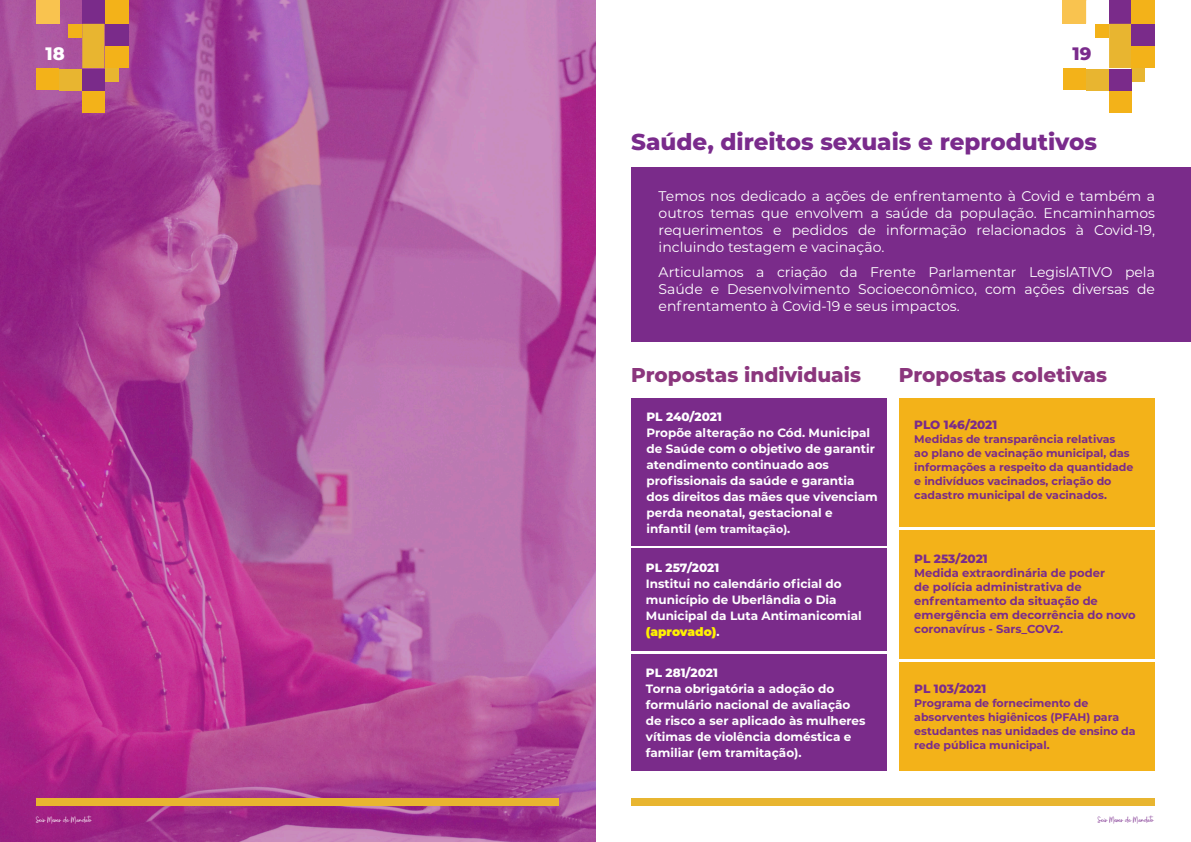
<style>
.page{position:relative;width:1191px;height:842px;background:#fff}
.page>*{position:absolute;margin:0;border:0;box-sizing:border-box;transform-origin:0 0}
.t1{font:800 23px "Montserrat";color:#7a2b8c}
.t2{font:800 20px "Montserrat";color:#8b367d}
.t3{font:800 18px "Montserrat";color:#7a2b8c}
.t4{font:800 18px "Montserrat";color:#fff}
.t5{font:14px/16.8px "Montserrat";color:#fff;text-align:justify}
.t6{font:700 12px/16px "Montserrat";color:#fff}
.t7{font:800 12px "Montserrat";letter-spacing:-.005em;color:#7a2b8c}
.t8{font:800 12px "Montserrat";color:#7a2b8a}
.t9{font:900 12px "Montserrat";color:#fff101}
.t10{font:700 11.5px/14px "Montserrat";color:#7a2b8c}
.t11{font:700 11px/14px "Montserrat";color:#7a2b8a}
.t12{font:700 11px/14px "Montserrat";color:#7a2b8c}
.t13{font:700 11px "Montserrat";color:#fff}
.t14{font:9px "Buffalo";letter-spacing:-.055em;color:#fff}
.t15{font:9px "Buffalo";letter-spacing:-.055em;color:#7a2b8c}
.s1{font-weight:800}
.s2{font-size:12px}
.s3{font-weight:700;color:#fff}
</style>
<div class="page">
<img style="left:1px;top:0;width:594px;height:842px">
<div style="left:1095px;top:24px;width:13px;height:13px;background:#f3b219"></div>
<div style="left:1062px;top:69px;width:23px;height:21px;background:#f3b219"></div>
<div style="left:1131px;top:69px;width:14px;height:13px;background:#e8b530"></div>
<div style="left:1109px;top:0;width:22px;height:23px;background:#7a2b8a"></div>
<div style="left:1086px;top:69px;width:22px;height:21px;background:#e8b530"></div>
<div style="left:1109px;top:69px;width:22px;height:21px;background:#7a2b8a"></div>
<div style="left:1109px;top:91px;width:22px;height:22px;background:#f3b219"></div>
<svg style="left:1109px;top:24px;width:22px;height:44px"></svg>
<div style="left:1131px;top:0;width:24px;height:23px;background:#f3b219"></div>
<div style="left:1131px;top:24px;width:24px;height:22px;background:#7a2b8a"></div>
<div style="left:1131px;top:46px;width:24px;height:22px;background:#f3b219"></div>
<div style="left:1062px;top:0;width:24px;height:23px;background:#f9c34f"></div>
<div style="left:36px;top:798px;width:523px;height:7px;background:#e8b530"></div>
<div style="left:631px;top:798px;width:524px;height:7px;background:#e8b530"></div>
<div style="left:631px;top:398px;width:256px;height:148px;background:#7a2b8a"></div>
<div style="left:899px;top:398px;width:256px;height:129px;background:#f3b219"></div>
<div style="left:631px;top:548px;width:255px;height:103px;background:#7a2b8a"></div>
<div style="left:899px;top:530px;width:256px;height:129px;background:#f3b219"></div>
<div style="left:631px;top:654px;width:255px;height:117px;background:#7a2b8a"></div>
<div style="left:899px;top:662px;width:256px;height:109px;background:#f3b219"></div>
<div style="left:69px;top:24px;width:13px;height:13px;background:#f3b219"></div>
<div style="left:36px;top:69px;width:23px;height:21px;background:#f3b219"></div>
<div style="left:105px;top:69px;width:13px;height:13px;background:#e8b530"></div>
<div style="left:82px;top:0;width:22px;height:23px;background:#7a2b8a"></div>
<div style="left:60px;top:69px;width:22px;height:21px;background:#e8b530"></div>
<div style="left:82px;top:69px;width:22px;height:21px;background:#7a2b8a"></div>
<div style="left:82px;top:91px;width:22px;height:22px;background:#f3b219"></div>
<svg style="left:82px;top:24px;width:22px;height:44px"></svg>
<div style="left:105px;top:0;width:23px;height:23px;background:#f3b219"></div>
<div style="left:105px;top:24px;width:23px;height:22px;background:#7a2b8a"></div>
<div style="left:105px;top:46px;width:23px;height:22px;background:#f3b219"></div>
<div style="left:36px;top:0;width:23px;height:23px;background:#f9c34f"></div>
<div style="left:631px;top:167px;width:560px;height:175px;background:#7a2b8a"></div>
<p class="t4" style="left:46px;top:40px;width:21px">18</p>
<p class="t3" style="left:1072px;top:40px;width:20px">19</p>
<p class="t1" style="left:631px;top:125px;width:467px">Saúde, direitos sexuais e reprodutivos</p>
<p class="t5" style="left:658px;top:187px;width:498px">Temos nos dedicado a ações de enfrentamento à Covid e também a outros temas que envolvem a saúde da população. Encaminhamos requerimentos e pedidos de informação relacionados à Covid-19, incluindo testagem e vacinação.</p>
<p class="t5" style="left:658px;top:263px;width:498px">Articulamos a criação da Frente Parlamentar LegislATIVO pela Saúde e Desenvolvimento Socioeconômico, com ações diversas de enfrentamento à Covid-19 e seus impactos.</p>
<p class="t2" style="left:631px;top:360px;width:231px">Propostas individuais</p>
<p class="t2" style="left:899px;top:360px;width:210px">Propostas coletivas</p>
<p class="t6" style="left:646px;top:408px;width:233px"><span class="s1">PL 240/2021<br></span>Propõe alteração no Cód. Municipal de Saúde com o objetivo de garantir atendimento continuado aos profissionais da saúde e garantia dos direitos das mães que vivenciam perda neonatal, gestacional e</p>
<p class="t13" style="left:646px;top:521px;width:145px"><span class="s2">infantil</span> (em tramitação)<span class="s2">.</span></p>
<p class="t8" style="left:914px;top:416px;width:85px">PLO 146/2021</p>
<p class="t11" style="left:914px;top:432px;width:221px">Medidas de transparência relativas<br>ao plano de vacinação municipal, das informações a respeito da quantidade e indivíduos vacinados, criação do cadastro municipal de vacinados.</p>
<p class="t6" style="left:646px;top:559px;width:217px"><span class="s1">PL 257/2021<br></span>Institui no calendário oficial do município de Uberlândia o Dia<br>Municipal da Luta Antimanicomial</p>
<p class="t9" style="left:646px;top:623px;width:75px">(aprovado)<span class="s3">.</span></p>
<p class="t6" style="left:646px;top:664px;width:221px"><span class="s1">PL 281/2021<br></span>Torna obrigatória a adoção do formulário nacional de avaliação de risco a ser aplicado às mulheres vítimas de violência doméstica e familiar (em tramitação).</p>
<p class="t7" style="left:914px;top:550px;width:75px">PL 253/2021</p>
<p class="t10" style="left:914px;top:565px;width:223px">Medida extraordinária de poder<br>de polícia administrativa de enfrentamento da situação de emergência em decorrência do novo coronavírus - Sars_COV2.</p>
<p class="t7" style="left:914px;top:679px;width:74px">PL 103/2021</p>
<p class="t12" style="left:914px;top:695px;width:223px">Programa de fornecimento de absorventes higiênicos (PFAH) para estudantes nas unidades de ensino da rede pública municipal.</p>
<p class="t14" style="left:36px;top:814px;width:57px">Seis Meses de Mandato</p>
<p class="t15" style="left:1098px;top:814px;width:57px">Seis Meses de Mandato</p>
</div>
